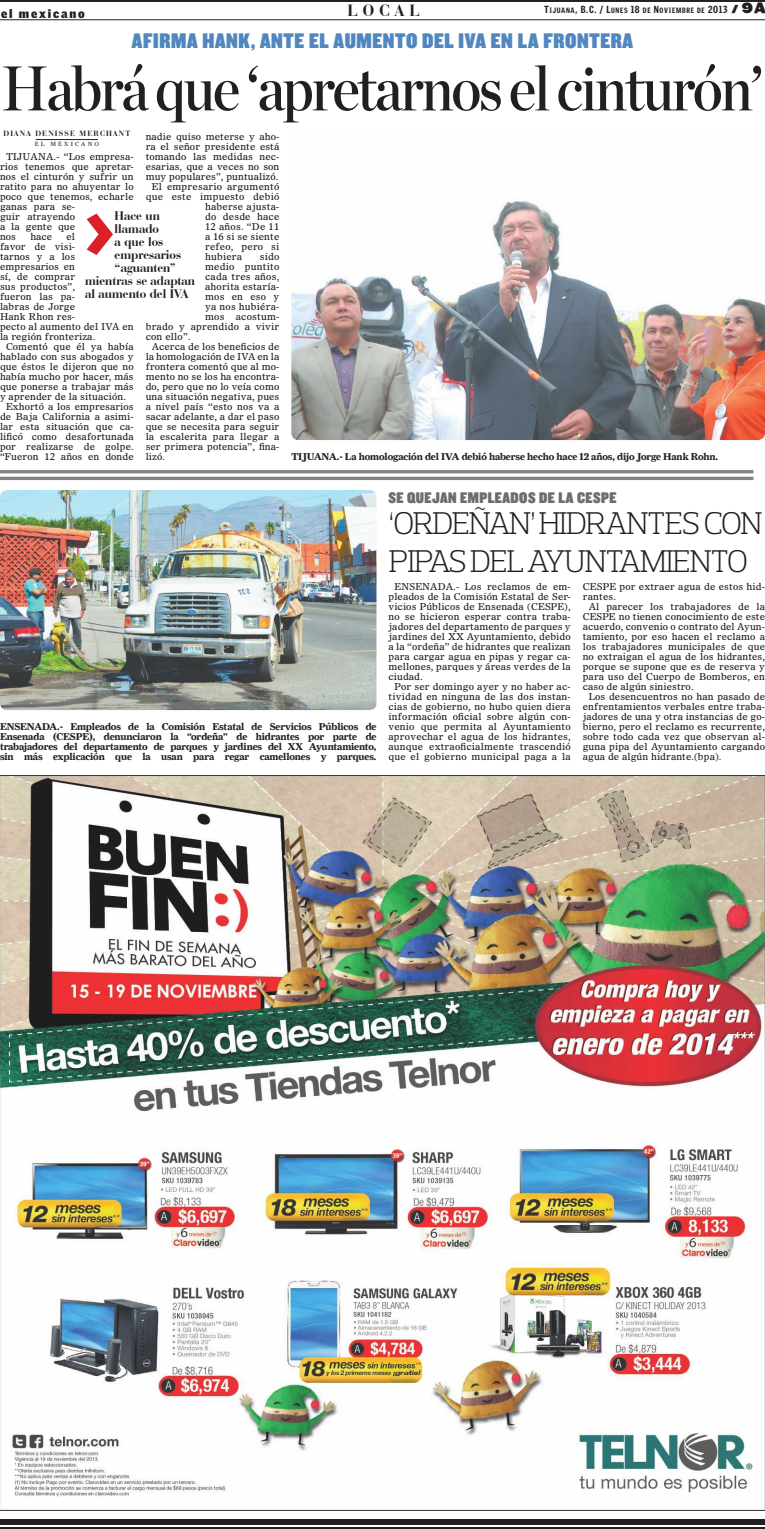
<style>
.page{position:relative;width:765px;height:1529px;background:#fff}
.page>*{position:absolute;margin:0;border:0;box-sizing:border-box;transform-origin:0 0}
.t1{font:63px "Chronicle Display Semi";letter-spacing:-.04em;color:#231f20;scale:.9 1}
.t2{font:60px "Champion HTF Middleweight";color:#da2128}
.t3{font:300 32px/38px "Prelo Slab";letter-spacing:-.035em;color:#231f20}
.t4{font:22px "Knockout 90 Ultmt Welterwt";letter-spacing:.03em;color:#5187bf}
.t5{font:700 17px "Bauer Bodoni BT";letter-spacing:.3em;color:#231f20}
.t6{font:16px "Knockout 90 Ultmt Welterwt";letter-spacing:.03em;color:#6c6d70}
.t7{font:700 13px "Bauer Bodoni BT";color:#231f20}
.t8{font:900 12px "Griffith Gothic";letter-spacing:.15em;color:#231f20}
.t9{font:700 10px/10px "Farnham Display";letter-spacing:-.01em;color:#231f20}
.t10{font:9.5px/10px "Olympian LT Std";letter-spacing:.01em;color:#231f20;text-align:justify}
.t11{font:700 8px "Bauer Bodoni BT";letter-spacing:.15em;color:#231f20}
.t12{font:900 7.5px "Griffith Gothic Cond";letter-spacing:.095em;color:#231f20}
.t13{font:6px "Farnham Display";letter-spacing:.345em;color:#231f20}
.s1{font-size:10px}
.s2{font-family:"Champion HTF Heavyweight";font-weight:400;font-size:10px}
.s3{font-family:"Champion HTF Heavyweight";font-weight:400;font-size:13px}
</style>
<div class="page">
<hr style="left:0;top:19px;width:765px;height:1px;background:#231f20">
<hr style="left:0;top:0;width:765px;height:2px;background:#231f20">
<div style="left:0;top:1519px;width:765px;height:6px;background:#231f20"></div>
<hr style="left:0;top:1527px;width:765px;height:2px;background:#231f20">
<img style="left:0;top:776px;width:765px;height:734px">
<hr style="left:36px;top:139px;width:62px;height:1px;background:#231f20">
<hr style="left:0;top:470px;width:753px;height:3px;background:#808285">
<hr style="left:0;top:477px;width:753px;height:3px;background:#808285">
<img style="left:291px;top:130px;width:474px;height:310px;border-radius:7px">
<img style="left:0;top:490px;width:376px;height:220px;border-radius:7px">
<p class="t8" style="left:1px;top:6px;width:85px">el mexicano</p>
<h3 class="t5" style="left:347px;top:-1px;width:74px">LOCAL</h3>
<p class="t12" style="left:544px;top:7px;width:224px"><span class="s1">T</span>IJUANA<span class="s1">, B.C. / L</span>UNES <span class="s1">18</span> DE <span class="s1">N</span>OVIEMBRE DE <span class="s1">2013</span> <span class="s2">/</span> <span class="s3">9A</span></p>
<h3 class="t4" style="left:132px;top:25px;width:503px">AFIRMA HANK, ANTE EL AUMENTO DEL IVA EN LA FRONTERA</h3>
<h1 class="t1" style="left:1px;top:39px;width:848px">Habrá que ‘apretarnos el cinturón’</h1>
<p class="t11" style="left:3px;top:128px;width:128px">DIANA DENISSE MERCHANT</p>
<p class="t13" style="left:35px;top:140px;width:66px">EL MEXICANO</p>
<p class="t10" style="left:0;top:151px;width:135px;text-align:left;text-indent:6px">TIJUANA.- “Los empresa&shy;rios tenemos que apretar&shy;nos el cinturón y sufrir un ratito para no ahuyentar lo poco que tenemos, echarle ganas para se-<br>guir atrayendo<br>a la gente que<br>nos</p>
<p class="t10" style="left:146px;top:131px;width:135px">nadie quiso meterse y aho-</p>
<p class="t10" style="left:146px;top:141px;width:135px">ra el señor presidente está</p>
<p class="t10" style="left:146px;top:151px;width:135px">tomando las medidas nec-</p>
<p class="t10" style="left:146px;top:161px;width:135px">esarias, que a veces no son</p>
<p class="t10" style="left:146px;top:171px;width:134px">muy populares”, puntualizó.</p>
<p class="t10" style="left:152px;top:181px;width:129px">El empresario argumentó</p>
<p class="t10" style="left:146px;top:191px;width:135px">que este impuesto debió</p>
<p class="t10" style="left:205px;top:201px;width:76px">haberse ajusta-</p>
<p class="t10" style="left:205px;top:211px;width:76px">do desde hace</p>
<p class="t10" style="left:205px;top:221px;width:76px">12 años. “De 11</p>
<p class="t10" style="left:205px;top:231px;width:76px">a 16 si se siente</p>
<p class="t10" style="left:205px;top:241px;width:76px">refeo, pero si</p>
<p class="t10" style="left:205px;top:251px;width:39px">hubiera</p>
<p class="t10" style="left:260px;top:251px;width:21px">sido</p>
<p class="t10" style="left:205px;top:261px;width:76px">medio puntito</p>
<p class="t10" style="left:205px;top:271px;width:76px">cada tres años,</p>
<p class="t10" style="left:205px;top:281px;width:76px">ahorita estaría-</p>
<p class="t10" style="left:205px;top:291px;width:76px">mos en eso y</p>
<p class="t10" style="left:205px;top:301px;width:76px">ya nos hubiéra-</p>
<p class="t10" style="left:205px;top:311px;width:76px">mos acostum-</p>
<p class="t10" style="left:146px;top:321px;width:135px">brado y aprendido a vivir</p>
<p class="t10" style="left:146px;top:331px;width:47px">con ello”.</p>
<p class="t10" style="left:152px;top:341px;width:129px">Acerca de los beneficios de</p>
<p class="t10" style="left:146px;top:351px;width:135px">la homologación de IVA en la</p>
<p class="t10" style="left:146px;top:361px;width:135px">frontera comentó que al mo-</p>
<p class="t10" style="left:146px;top:371px;width:135px">mento no se los ha encontra-</p>
<p class="t10" style="left:146px;top:381px;width:135px">do, pero que no lo veía como</p>
<p class="t10" style="left:146px;top:391px;width:135px">una situación negativa, pues</p>
<p class="t10" style="left:146px;top:401px;width:135px">a nivel país “esto nos va a</p>
<p class="t10" style="left:146px;top:411px;width:135px">sacar adelante, a dar el paso</p>
<p class="t10" style="left:146px;top:421px;width:135px">que se necesita para seguir</p>
<p class="t10" style="left:146px;top:431px;width:135px">la escalerita para llegar a</p>
<p class="t10" style="left:146px;top:441px;width:135px">ser primera potencia”, fina-</p>
<p class="t10" style="left:146px;top:451px;width:21px">lizó.</p>
<h2 class="t2" style="left:85px;top:195px;width:31px">&gt;</h2>
<h3 class="t7" style="left:115px;top:207px;width:47px">Hace un</h3>
<h3 class="t7" style="left:115px;top:220px;width:46px">llamado</h3>
<h3 class="t7" style="left:115px;top:233px;width:50px">a que los</h3>
<h3 class="t7" style="left:115px;top:246px;width:68px">empresarios</h3>
<h3 class="t7" style="left:115px;top:259px;width:63px">“aguanten”</h3>
<h3 class="t7" style="left:85px;top:272px;width:111px">mientras se adaptan</h3>
<h3 class="t7" style="left:85px;top:285px;width:105px">al aumento del IVA</h3>
<p class="t10" style="left:0;top:231px;width:135px;text-align:left;text-indent:67px">el<br>favor de visi-<br>tarnos y a los empresarios en<br>sí, de comprar<br>sus productos”,<br>fueron las pa-<br>labras de Jorge<br>Hank Rhon res-<br>pecto al aumento del IVA en la región fronteriza.</p>
<p class="t10" style="left:6px;top:341px;width:129px">Comentó que él ya había</p>
<p class="t10" style="left:0;top:351px;width:135px">hablado con sus abogados y</p>
<p class="t10" style="left:0;top:361px;width:135px">que éstos le dijeron que no</p>
<p class="t10" style="left:0;top:371px;width:135px">había mucho por hacer, más</p>
<p class="t10" style="left:0;top:381px;width:135px">que ponerse a trabajar más</p>
<p class="t10" style="left:0;top:391px;width:127px">y aprender de la situación.</p>
<p class="t10" style="left:6px;top:401px;width:129px">Exhortó a los empresarios</p>
<p class="t10" style="left:0;top:411px;width:135px">de Baja California a asimi-</p>
<p class="t10" style="left:0;top:421px;width:135px">lar esta situación que ca-</p>
<p class="t10" style="left:0;top:431px;width:135px">lificó como desafortunada</p>
<p class="t10" style="left:0;top:441px;width:135px">por realizarse de golpe.</p>
<p class="t10" style="left:0;top:451px;width:135px">“Fueron 12 años en donde</p>
<p class="t10" style="left:30px;top:231px;width:23px">hace</p>
<p class="t9" style="left:291px;top:451px;width:428px">TIJUANA.- La homologación del IVA debió haberse hecho hace 12 años, dijo Jorge Hank Rohn.</p>
<h3 class="t6" style="left:388px;top:487px;width:229px">SE QUEJAN EMPLEADOS DE LA CESPE</h3>
<h3 class="t3" style="left:388px;top:504px;width:376px">‘ORDEÑAN’ HIDRANTES CON<br>PIPAS DEL AYUNTAMIENTO</h3>
<p class="t9" style="left:0;top:721px;width:378px">ENSENADA.- Empleados de la Comisión Estatal de Servicios Públicos de<br>Ensenada (Cespe</p>
<p class="t9" style="left:0;top:731px;width:378px;text-align:justify;text-indent:89px">), denunciaron la “ordeña” de hidrantes por parte de trabajadores del departamento de parques y jardines del XX Ayuntamiento, sin más explicación que la usan para regar camellones y parques.</p>
<p class="t10" style="left:388px;top:581px;width:184px;text-indent:6px">ENSENADA.- Los reclamos de em&shy;pleados de la Comisión Estatal de Ser&shy;vicios Públicos de Ensenada (Cespe</p>
<p class="t10" style="left:388px;top:601px;width:184px;text-indent:176px">), no se hicieron esperar contra traba&shy;jadores del departamento de parques y jardines del XX Ayuntamiento, debido a la “ordeña” de hidrantes que realizan para cargar agua en pipas y regar ca&shy;mellones, parques y áreas verdes de la ciudad.</p>
<p class="t10" style="left:388px;top:681px;width:184px;text-indent:6px">Por ser domingo ayer y no haber ac&shy;tividad en ninguna de las dos instan&shy;cias de gobierno, no hubo quien diera información oficial sobre algún con&shy;venio que permita al Ayuntamiento aprovechar el agua de los hidrantes, aunque extraoficialmente trascendió que el gobierno municipal paga a la</p>
<p class="t10" style="left:583px;top:581px;width:15px">Cespe</p>
<p class="t10" style="left:619px;top:581px;width:147px">por extraer agua de estos hid-</p>
<p class="t10" style="left:583px;top:591px;width:35px">rantes.</p>
<p class="t10" style="left:589px;top:601px;width:178px">Al parecer los trabajadores de la</p>
<p class="t10" style="left:583px;top:611px;width:15px">Cespe</p>
<p class="t10" style="left:583px;top:611px;width:184px;text-indent:36px">no tienen conocimiento de este acuerdo, convenio o contrato del Ayun&shy;tamiento, por eso hacen el reclamo a los trabajadores municipales de que no extraigan el agua de los hidrantes, porque se supone que es de reserva y para uso del Cuerpo de Bomberos, en caso de algún siniestro.</p>
<p class="t10" style="left:583px;top:691px;width:184px;text-indent:6px">Los desencuentros no han pasado de enfrentamientos verbales entre traba&shy;jadores de una y otra instancias de go&shy;bierno, pero el reclamo es recurrente, sobre todo cada vez que observan al&shy;guna pipa del Ayuntamiento cargando agua de algún hidrante.(bpa).</p>
</div>
